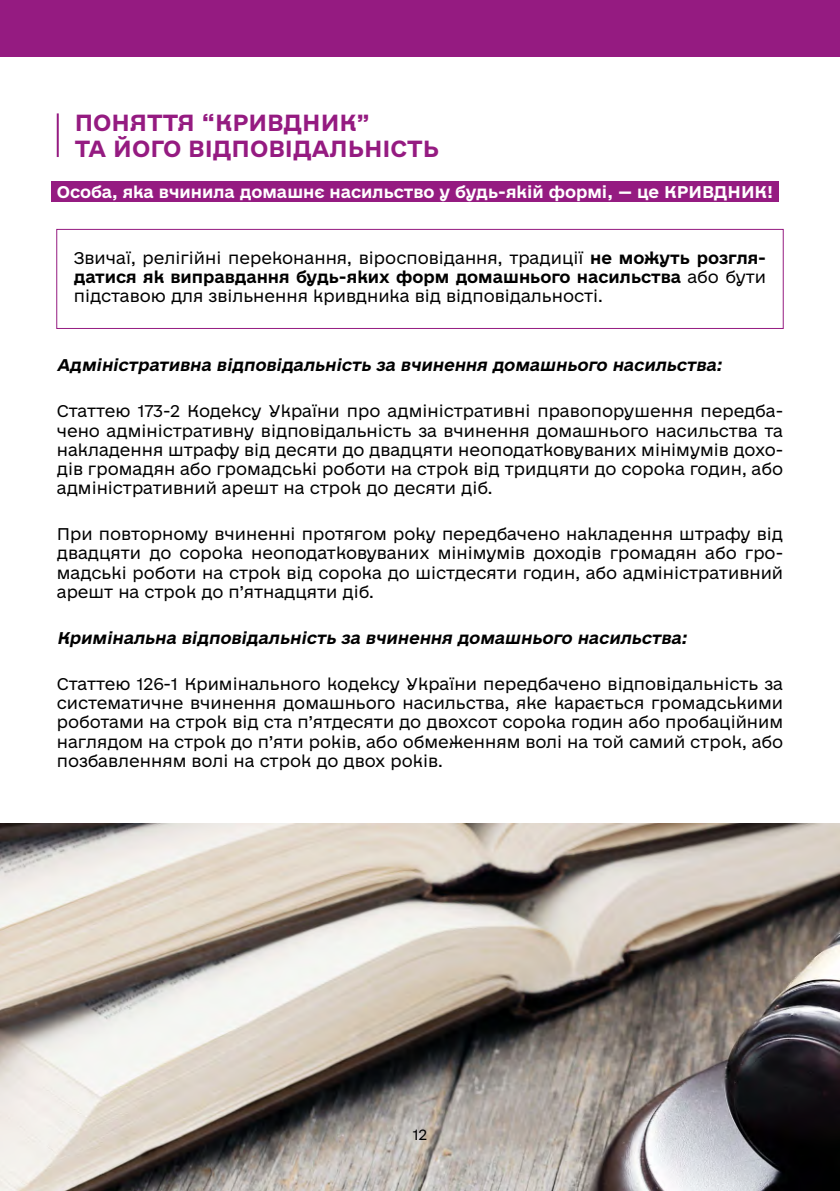
<style>
.page{position:relative;width:840px;height:1191px;background:#fff}
.page>*{position:absolute;margin:0;border:0;box-sizing:border-box;transform-origin:0 0}
.t1{font:22px/26.4px "e Ukraine Head Bold";color:#951b81}
.t2{font:16px/19.2px "e Ukraine Head Light";color:#000;text-align:justify}
.t3{font:italic 16px "e Ukraine Head Bold";color:#000}
.t4{font:16px "e Ukraine Head Bold";color:#fff}
.t5{font:16px "e Ukraine Head Bold";color:#000}
.t6{font:14px "e Ukraine Head Light";color:#000}
.s1{font-family:"e Ukraine Head Bold"}
.s2{font-family:"e Ukraine Head Light"}
</style>
<div class="page">
<img style="left:0;top:823px;width:839px;height:368px">
<div style="left:51px;top:182px;width:727px;height:20px;background:#951b81"></div>
<div style="left:56px;top:229px;width:727px;height:100px;border:1px solid #951b81"></div>
<hr style="left:57px;top:113px;width:2px;height:44px;background:#951b81">
<div style="left:0;top:0;width:839px;height:57px;background:#951b81"></div>
<h1 class="t1" style="left:75px;top:110px;width:365px">ПОНЯТТЯ “КРИВДНИК”<br>ТА ЙОГО ВІДПОВІДАЛЬНІСТЬ</h1>
<p class="t4" style="left:57px;top:183px;width:717px">Особа, яка вчинила домашнє насильство у будь-якій формі, — це КРИВДНИК!</p>
<p class="t2" style="left:74px;top:249px;width:693px">Звичаї, релігійні переконання, віросповідання, традиції <span class="s1">не можуть розгля-</span></p>
<p class="t5" style="left:74px;top:268px;width:693px">датися як виправдання будь-яких форм домашнього насильства <span class="s2">або бути</span></p>
<p class="t2" style="left:74px;top:287px;width:530px">підставою для звільнення кривдника від відповідальності.</p>
<p class="t3" style="left:57px;top:356px;width:671px">Адміністративна відповідальністьза вчинення домашнього насильства:</p>
<p class="t2" style="left:57px;top:402px;width:727px">Статтею 173-2 Кодексу України про адміністративні правопорушення передба&shy;чено адміністративну відповідальність за вчинення домашнього насильства та накладення штрафу від десяти до двадцяти неоподатковуваних мінімумів дохо&shy;дів громадян або громадські роботи на строк від тридцяти до сорока годин, або адміністративний арешт на строк до десяти діб.</p>
<p class="t2" style="left:57px;top:525px;width:727px">При повторному вчиненні протягом року передбачено накладення штрафу від двадцяти до сорока неоподатковуваних мінімумів доходів громадян або гро&shy;мадські роботи на строк від сорока до шістдесяти годин, або адміністративний арешт на строк до п’ятнадцяти діб.</p>
<p class="t3" style="left:57px;top:629px;width:636px">Кримінальна відповідальністьза вчинення домашнього насильства:</p>
<p class="t2" style="left:57px;top:674px;width:727px">Статтею 126-1 Кримінального кодексу України передбачено відповідальність за систематичне вчинення домашнього насильства, яке карається громадськими роботами на строк від ста п’ятдесяти до двохсот сорока годин або пробаційним наглядом на строк до п’яти років, або обмеженням волі на той самий строк, або позбавленням волі на строк до двох років.</p>
<p class="t6" style="left:412px;top:1126px;width:16px">12</p>
</div>
